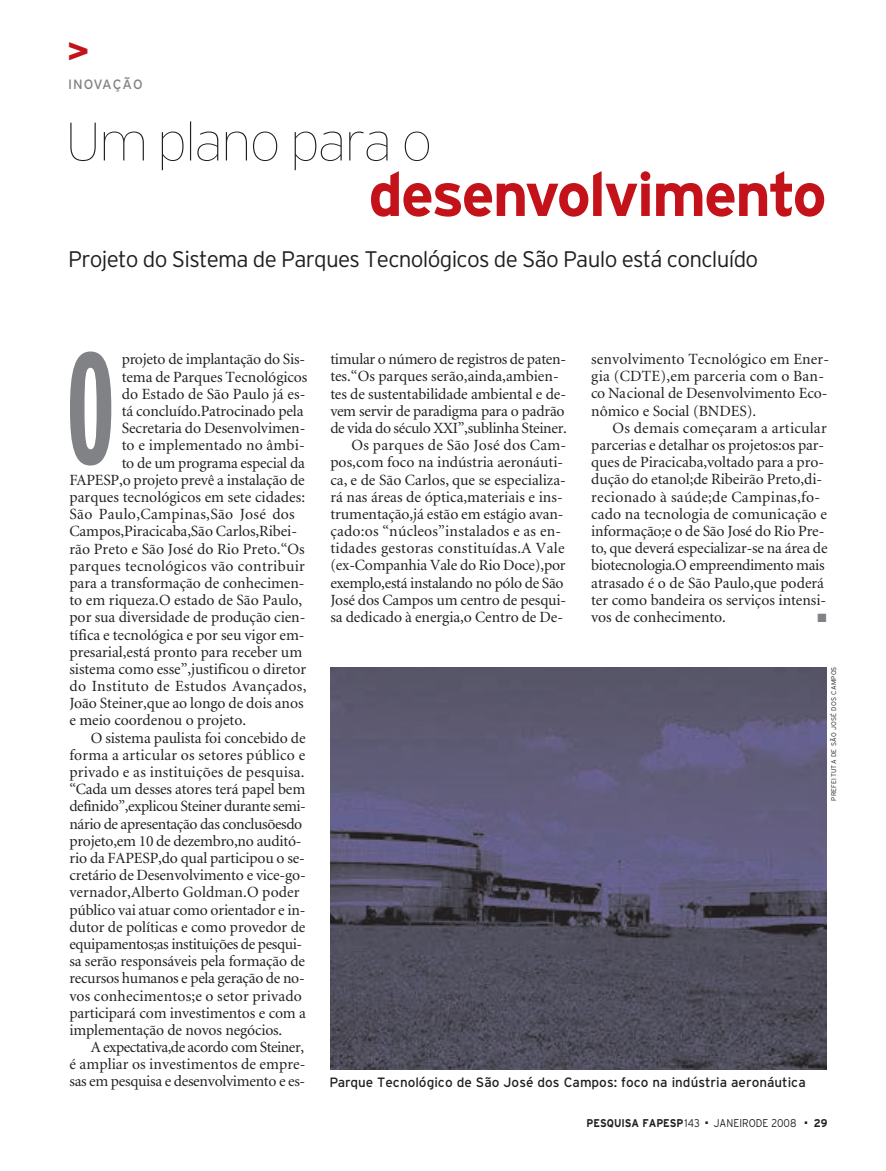
<style>
.page{position:relative;width:886px;height:1171px;background:#fff}
.page>*{position:absolute;margin:0;border:0;box-sizing:border-box;transform-origin:0 0}
.t1{font:700 extra-condensed 157.95px "Interstate";color:#808285;scale:.8 1}
.t2{font:700 61.5px "Interstate";letter-spacing:-.035em;color:#c4121a}
.t3{font:100 54px "Interstate";letter-spacing:-.035em;color:#231f20}
.t4{font:600 37.5px "Franklin Gothic";color:#c4121a}
.t5{font:300 22.5px "Interstate";letter-spacing:-.03em;color:#231f20}
.t6{font:15.6px/17.2px "Minion";letter-spacing:-.005em;color:#231f20}
.t7{font:15.6px "Minion";letter-spacing:.02em;color:#231f20}
.t8{font:15.6px "Minion";letter-spacing:.015em;color:#231f20}
.t9{font:15.6px "Minion";letter-spacing:-.025em;color:#231f20}
.t10{font:15.6px "Minion";letter-spacing:-.03em;color:#231f20}
.t11{font:13.5px "Interstate";color:#231f20}
.t12{font:13.5px "Interstate";letter-spacing:.065em;color:#808285}
.t13{font:12px "Zapf Dingbats";color:#808285}
.t14{font:700 11.25px "Interstate";color:#231f20;scale:.9 1}
.t15{font:300 11.25px "Interstate";color:#231f20;scale:.9 1}
.t16{font:300 6.75px "Interstate";letter-spacing:.03em;color:#231f20}
.s1{font-weight:300}
</style>
<div class="page">
<svg style="left:330px;top:667px;width:497px;height:403px;background:#56536a"></svg>
<h3 class="t4" style="left:67px;top:27px;width:24px">&gt;</h3>
<p class="t12" style="left:68px;top:80px;width:76px">INOVAÇÃO</p>
<h3 class="t3" style="left:65px;top:121px;width:368px">Um plano para o</h3>
<h2 class="t2" style="left:368px;top:172px;width:459px">desenvolvimento</h2>
<h3 class="t5" style="left:68px;top:251px;width:691px">Projeto do Sistema de Parques Tecnológicos de São Paulo está concluído</h3>
<h1 class="t1" style="left:66px;top:351px;width:62px">O</h1>
<p class="t6" style="left:122px;top:352px;width:185px">projeto de implantação do Sis-</p>
<p class="t6" style="left:122px;top:369px;width:187px">tema de Parques Tecnológicos</p>
<p class="t6" style="left:122px;top:387px;width:185px">do Estado de São Paulo já es-</p>
<p class="t6" style="left:122px;top:404px;width:183px">tá concluído.Patrocinado pela</p>
<p class="t6" style="left:122px;top:421px;width:185px">Secretaria do Desenvolvimen-</p>
<p class="t6" style="left:122px;top:438px;width:184px">to e implementado no âmbi-</p>
<p class="t6" style="left:122px;top:455px;width:184px">to de um programa especial da</p>
<p class="t6" style="left:69px;top:472px;width:237px">FAPESP,o projeto prevê a instalação de</p>
<p class="t6" style="left:69px;top:490px;width:237px">parques tecnológicos em sete cidades:</p>
<p class="t7" style="left:69px;top:508px;width:227px">São Paulo,Campinas,São José dos</p>
<p class="t6" style="left:69px;top:524px;width:229px">Campos,Piracicaba,São Carlos,Ribei-</p>
<p class="t6" style="left:69px;top:541px;width:237px">rão Preto e São José do Rio Preto.“Os</p>
<p class="t7" style="left:69px;top:560px;width:237px">parques tecnológicos vão contribuir</p>
<p class="t6" style="left:69px;top:576px;width:237px">para a transformação de conhecimen-</p>
<p class="t6" style="left:69px;top:593px;width:234px">to em riqueza.O estado de São Paulo,</p>
<p class="t6" style="left:69px;top:610px;width:237px">por sua diversidade de produção cien-</p>
<p class="t6" style="left:69px;top:627px;width:236px">tífica e tecnológica e por seu vigor em-</p>
<p class="t6" style="left:69px;top:644px;width:234px">presarial,está pronto para receber um</p>
<p class="t6" style="left:69px;top:662px;width:238px">sistema como esse”,justificou o diretor</p>
<p class="t7" style="left:69px;top:680px;width:238px">do Instituto de Estudos Avançados,</p>
<p class="t6" style="left:69px;top:696px;width:235px">João Steiner,que ao longo de dois anos</p>
<p class="t6" style="left:69px;top:713px;width:178px">e meio coordenou o projeto.</p>
<p class="t6" style="left:91px;top:730px;width:216px">O sistema paulista foi concebido de</p>
<p class="t8" style="left:69px;top:749px;width:237px">forma a articular os setores público e</p>
<p class="t8" style="left:69px;top:766px;width:237px">privado e as instituições de pesquisa.</p>
<p class="t6" style="left:69px;top:782px;width:237px">“Cada um desses atores terá papel bem</p>
<p class="t10" style="left:69px;top:800px;width:238px">definido”,explicou Steiner durante semi-</p>
<p class="t9" style="left:69px;top:818px;width:234px">nário de apresentação das conclusõesdo</p>
<p class="t6" style="left:69px;top:834px;width:234px">projeto,em 10 de dezembro,no auditó-</p>
<p class="t6" style="left:69px;top:851px;width:237px">rio da FAPESP,do qual participou o se-</p>
<p class="t6" style="left:69px;top:868px;width:238px">cretário de Desenvolvimento e vice-go-</p>
<p class="t6" style="left:69px;top:885px;width:232px">vernador,Alberto Goldman.O poder</p>
<p class="t6" style="left:69px;top:902px;width:237px">público vai atuar como orientador e in-</p>
<p class="t6" style="left:69px;top:919px;width:237px">dutor de políticas e como provedor de</p>
<p class="t9" style="left:69px;top:938px;width:234px">equipamentos;as instituições de pesqui-</p>
<p class="t6" style="left:69px;top:954px;width:237px">sa serão responsáveis pela formação de</p>
<p class="t6" style="left:69px;top:971px;width:237px">recursos humanos e pela geração de no-</p>
<p class="t6" style="left:69px;top:988px;width:234px">vos conhecimentos;e o setor privado</p>
<p class="t6" style="left:69px;top:1005px;width:238px">participará com investimentos e com a</p>
<p class="t6" style="left:69px;top:1023px;width:214px">implementação de novos negócios.</p>
<p class="t10" style="left:91px;top:1041px;width:215px">A expectativa,de acordo com Steiner,</p>
<p class="t6" style="left:69px;top:1057px;width:238px">é ampliar os investimentos de empre-</p>
<p class="t6" style="left:69px;top:1074px;width:237px">sas em pesquisa e desenvolvimento e es-</p>
<p class="t6" style="left:330px;top:352px;width:237px">timular o número de registros de paten-</p>
<p class="t6" style="left:330px;top:369px;width:230px">tes.“Os parques serão,ainda,ambien-</p>
<p class="t6" style="left:330px;top:386px;width:237px">tes de sustentabilidade ambiental e de-</p>
<p class="t6" style="left:330px;top:403px;width:236px">vem servir de paradigma para o padrão</p>
<p class="t6" style="left:330px;top:421px;width:238px">de vida do século XXI”,sublinha Steiner.</p>
<p class="t7" style="left:351px;top:439px;width:216px">Os parques de São José dos Cam-</p>
<p class="t6" style="left:330px;top:455px;width:234px">pos,com foco na indústria aeronáuti-</p>
<p class="t6" style="left:330px;top:472px;width:237px">ca, e de São Carlos, que se especializa-</p>
<p class="t6" style="left:330px;top:489px;width:234px">rá nas áreas de óptica,materiais e ins-</p>
<p class="t6" style="left:330px;top:507px;width:235px">trumentação,já estão em estágio avan-</p>
<p class="t8" style="left:330px;top:525px;width:232px">çado:os “núcleos”instalados e as en-</p>
<p class="t7" style="left:330px;top:542px;width:236px">tidades gestoras constituídas.A Vale</p>
<p class="t6" style="left:330px;top:558px;width:237px">(ex-Companhia Vale do Rio Doce),por</p>
<p class="t6" style="left:330px;top:575px;width:235px">exemplo,está instalando no pólo de São</p>
<p class="t6" style="left:330px;top:593px;width:237px">José dos Campos um centro de pesqui-</p>
<p class="t6" style="left:330px;top:610px;width:234px">sa dedicado à energia,o Centro de De-</p>
<p class="t6" style="left:591px;top:352px;width:239px">senvolvimento Tecnológico em Ener&shy;gia (CDTE),em parceria com o Ban&shy;co Nacional de Desenvolvimento Eco&shy;nômico e Social (BNDES).</p>
<p class="t6" style="left:591px;top:421px;width:238px;text-indent:21px">Os demais começaram a articular parcerias e detalhar os projetos:os par&shy;ques de Piracicaba,voltado para a pro&shy;dução do etanol;de Ribeirão Preto,di&shy;recionado à saúde;de Campinas,fo&shy;cado na tecnologia de comunicação e informação;e o de São José do Rio Pre&shy;to, que deverá especializar-se na área de biotecnologia.O empreendimento mais atrasado é o de São Paulo,que poderá ter como bandeira os serviços intensi&shy;vos de conhecimento.</p>
<p class="t13" style="left:817px;top:613px;width:11px">■</p>
<p class="t16" style="left:831px;top:801px;width:136px;rotate:-90deg">PREFEITUTA DE SÃO JOSÉ DOS CAMPOS</p>
<p class="t11" style="left:329px;top:1077px;width:478px">Parque Tecnológico de São José dos Campos: foco na indústria aeronáutica</p>
<p class="t14" style="left:586px;top:1119px;width:127px">PESQUISA FAPESP<span class="s1">143</span></p>
<p class="t15" style="left:705px;top:1119px;width:103px">■ JANEIRODE 2008</p>
<p class="t14" style="left:805px;top:1119px;width:27px">■ 29</p>
</div>
